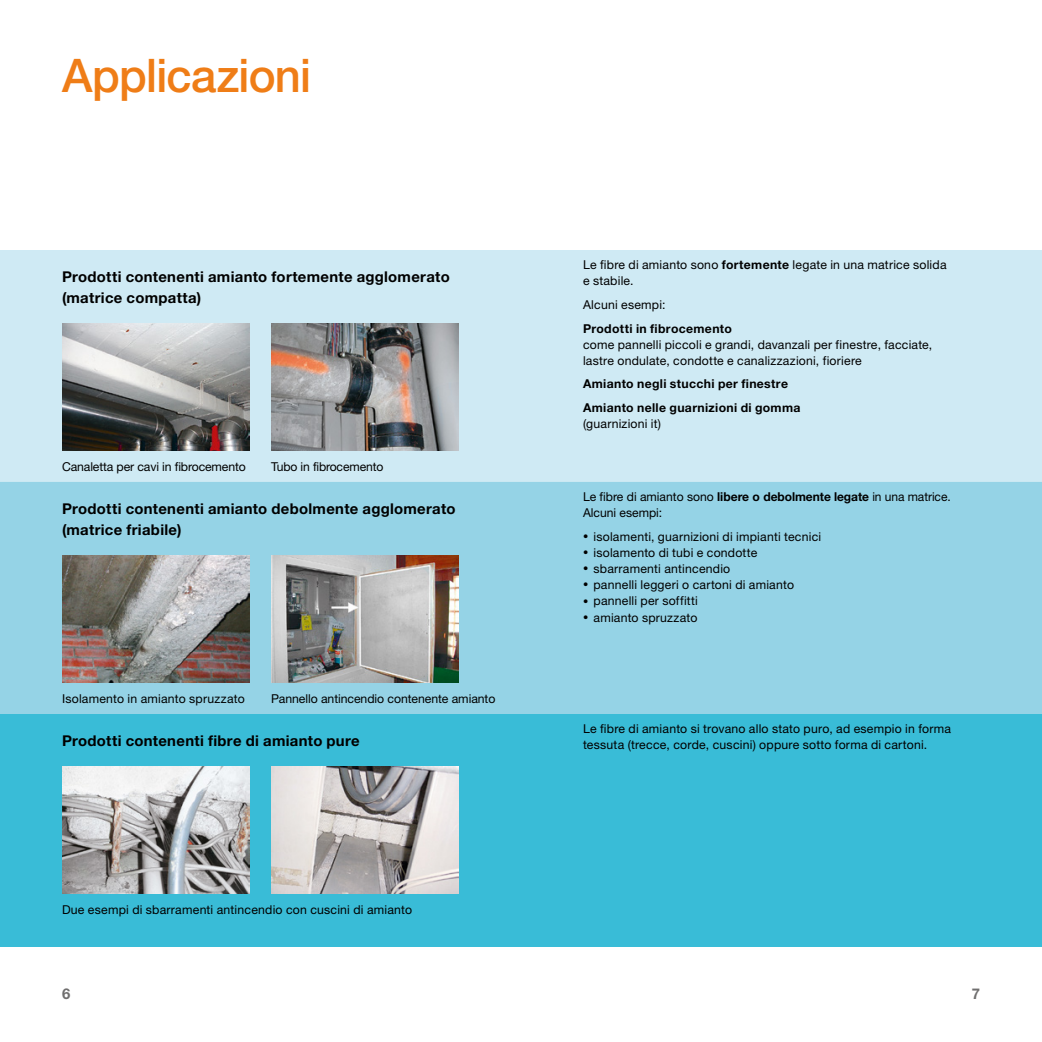
<style>
.page{position:relative;width:1042px;height:1042px;background:#fff}
.page>*{position:absolute;margin:0;border:0;box-sizing:border-box;transform-origin:0 0}
.t1{font:500 46.38px "Helvetica Neue LT Std";letter-spacing:-.015em;color:#ef7d17}
.t2{font:700 14.88px/21px "Helvetica Neue LT Std";letter-spacing:.02em;color:#000}
.t3{font:700 14.88px "Helvetica Neue LT Std";color:#706f6f}
.t4{font:12.25px/16.1px "Helvetica Neue LT Std";letter-spacing:.015em;color:#000}
.t5{font:700 12.25px/23.6px "Helvetica Neue LT Std";letter-spacing:.03em;color:#000}
.t6{font:12.25px "Helvetica Neue LT Std";letter-spacing:-.01em;color:#000}
.t7{font:12.25px "Helvetica Neue LT Std";letter-spacing:-.005em;color:#000}
.s1{font-weight:700}
.s2{font-size:10.5px}
</style>
<div class="page">
<div style="left:0;top:250px;width:1042px;height:232px;background:#cfeaf4"></div>
<div style="left:0;top:482px;width:1042px;height:232px;background:#95d3e6"></div>
<div style="left:0;top:714px;width:1042px;height:233px;background:#39bcd7"></div>
<img style="left:62px;top:324px;width:188px;height:126px">
<img style="left:271px;top:324px;width:188px;height:126px">
<img style="left:62px;top:556px;width:188px;height:126px">
<img style="left:271px;top:556px;width:188px;height:126px">
<img style="left:62px;top:766px;width:188px;height:127px">
<img style="left:271px;top:766px;width:188px;height:127px">
<h1 class="t1" style="left:62px;top:48px;width:251px">Applicazioni</h1>
<p class="t2" style="left:62px;top:265px;width:389px">Prodotti contenenti amianto fortemente agglomerato (matrice compatta)</p>
<p class="t6" style="left:62px;top:460px;width:185px">Canaletta per cavi in fibrocemento</p>
<p class="t6" style="left:271px;top:460px;width:114px">Tubo in fibrocemento</p>
<p class="t2" style="left:62px;top:497px;width:395px">Prodotti contenenti amianto debolmente agglomerato (matrice friabile)</p>
<p class="t4" style="left:62px;top:691px;width:184px">Isolamento in amianto spruzzato</p>
<p class="t7" style="left:271px;top:692px;width:226px">Pannello antincendio contenente amianto</p>
<p class="t2" style="left:62px;top:729px;width:299px">Prodotti contenenti fibre di amianto pure</p>
<p class="t4" style="left:62px;top:901px;width:352px">Due esempi di sbarramenti antincendio con cuscini di amianto</p>
<p class="t4" style="left:583px;top:257px;width:365px">Le fibre di amianto sono <span class="s1">fortemente</span> legate in una matrice solida e stabile.</p>
<p class="t4" style="left:583px;top:296px;width:84px">Alcuni esempi:</p>
<p class="t5" style="left:583px;top:316px;width:150px">Prodotti in fibrocemento</p>
<p class="t4" style="left:583px;top:336px;width:351px">come pannelli piccoli e grandi, davanzali per finestre, facciate, lastre ondulate, condotte e canalizzazioni, fioriere</p>
<p class="t5" style="left:583px;top:372px;width:219px">Amianto negli stucchi per finestre<br>Amianto nelle guarnizioni di gomma</p>
<p class="t4" style="left:583px;top:415px;width:79px">(guarnizioni it)</p>
<p class="t4" style="left:583px;top:489px;width:369px">Le fibre di amianto sono <span class="s1">libere o debolmente legate</span> in una matrice.<br>Alcuni esempi:</p>
<p class="t4" style="left:583px;top:528px;width:240px"><span class="s2">•</span> isolamenti, guarnizioni di impianti tecnici</p>
<p class="t4" style="left:583px;top:544px;width:176px"><span class="s2">•</span> isolamento di tubi e condotte</p>
<p class="t4" style="left:583px;top:560px;width:149px"><span class="s2">•</span> sbarramenti antincendio</p>
<p class="t4" style="left:583px;top:577px;width:212px"><span class="s2">•</span> pannelli leggeri o cartoni di amianto</p>
<p class="t4" style="left:583px;top:593px;width:116px"><span class="s2">•</span> pannelli per soffitti</p>
<p class="t4" style="left:583px;top:609px;width:116px"><span class="s2">•</span> amianto spruzzato</p>
<p class="t4" style="left:583px;top:720px;width:369px">Le fibre di amianto si trovano allo stato puro, ad esempio in forma tessuta (trecce, corde, cuscini) oppure sotto forma di cartoni.</p>
<p class="t3" style="left:62px;top:984px;width:10px">6</p>
<p class="t3" style="left:971px;top:984px;width:10px">7</p>
</div>
